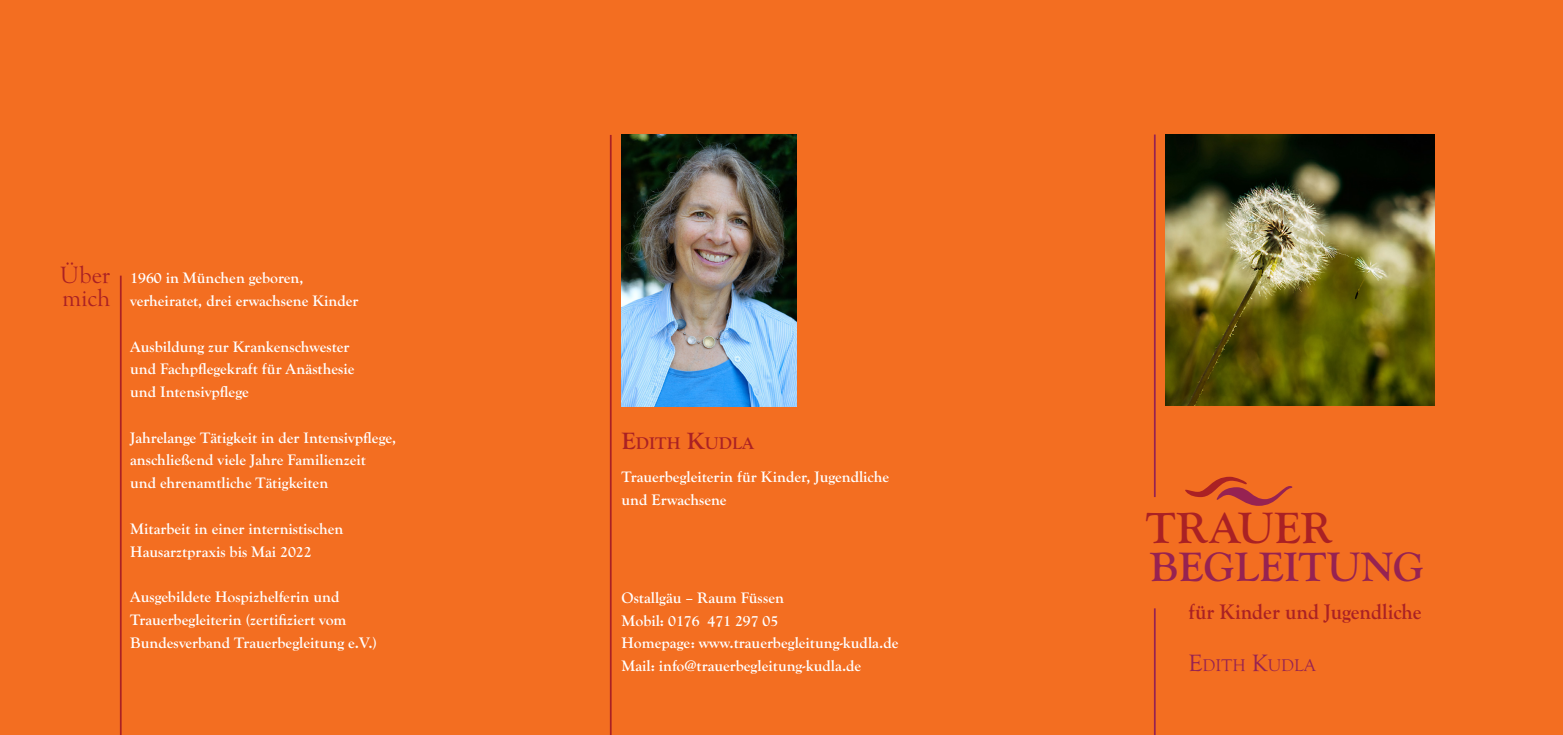
<style>
.page{position:relative;width:1563px;height:735px;background:#fff}
.page>*{position:absolute;margin:0;border:0;box-sizing:border-box;transform-origin:0 0}
.t1{font:700 45.32px "Goudy Old Sty";color:#aa2124}
.t2{font:700 42.52px "Goudy Old Sty";color:#962252}
.t3{font:24.32px/22.8px "Goudy Old Sty";color:#aa2124}
.t4{font:700 21.88px "Goudy Old Sty";color:#aa2124;scale:.94 1}
.t5{font:17.5px "Goudy Old Sty";letter-spacing:.005em;color:#962252}
.t6{font:700 17.5px "Goudy Old Sty";color:#aa2124}
.t7{font:700 15.75px/22.8px "Goudy Old Sty";color:#fff}
.s1{font-size:24.32px}
</style>
<div class="page">
<div style="left:0;top:0;width:1563px;height:734px;background:#f36e21"></div>
<hr style="left:120px;top:275px;width:2px;height:459px;background:#aa2124">
<hr style="left:610px;top:135px;width:1px;height:599px;background:#aa2124">
<hr style="left:1154px;top:134px;width:1px;height:363px;background:#962252">
<svg style="left:1185px;top:476px;width:108px;height:29px"></svg>
<img style="left:621px;top:135px;width:175px;height:271px">
<hr style="left:1154px;top:608px;width:1px;height:126px;background:#962252">
<img style="left:1165px;top:134px;width:269px;height:271px">
<p class="t3" style="left:60px;top:264px;width:52px">Über mich</p>
<p class="t7" style="left:130px;top:267px;width:230px">1960 in München geboren, verheiratet, drei erwachsene Kinder</p>
<p class="t7" style="left:130px;top:335px;width:226px">Ausbildung zur Krankenschwester und Fachpflegekraft für Anästhesie und Intensivpflege</p>
<p class="t7" style="left:130px;top:426px;width:267px">Jahrelange Tätigkeit in der Intensivpflege, anschließend viele Jahre Familienzeit<br>und ehrenamtliche Tätigkeiten</p>
<p class="t7" style="left:130px;top:517px;width:215px">Mitarbeit in einer internistischen<br>Hausarztpraxis bis Mai 2022</p>
<p class="t7" style="left:130px;top:585px;width:248px">Ausgebildete Hospizhelferin und<br>Trauerbegleiterin (zertifiziert vom<br>Bundesverband Trauerbegleitung e.V.)</p>
<p class="t6" style="left:621px;top:433px;width:134px"><span class="s1">E</span>DITH <span class="s1">K</span>UDLA</p>
<p class="t7" style="left:621px;top:465px;width:269px">Trauerbegleiterin für Kinder, Jugendliche und Erwachsene</p>
<p class="t7" style="left:621px;top:586px;width:164px">Ostallgäu – Raum Füssen</p>
<p class="t7" style="left:621px;top:609px;width:158px">Mobil: 0176 471 297 05</p>
<p class="t7" style="left:621px;top:631px;width:278px">Homepage: www.trauerbegleitung-kudla.de</p>
<p class="t7" style="left:621px;top:654px;width:241px">Mail: info@trauerbegleitung-kudla.de</p>
<p class="t1" style="left:1146px;top:502px;width:187px">TRAUER</p>
<p class="t2" style="left:1150px;top:543px;width:276px">BEGLEITUNG</p>
<p class="t4" style="left:1188px;top:599px;width:250px">für Kinder und Jugendliche</p>
<p class="t5" style="left:1188px;top:655px;width:129px"><span class="s1">E</span>DITH <span class="s1">K</span>UDLA</p>
</div>
